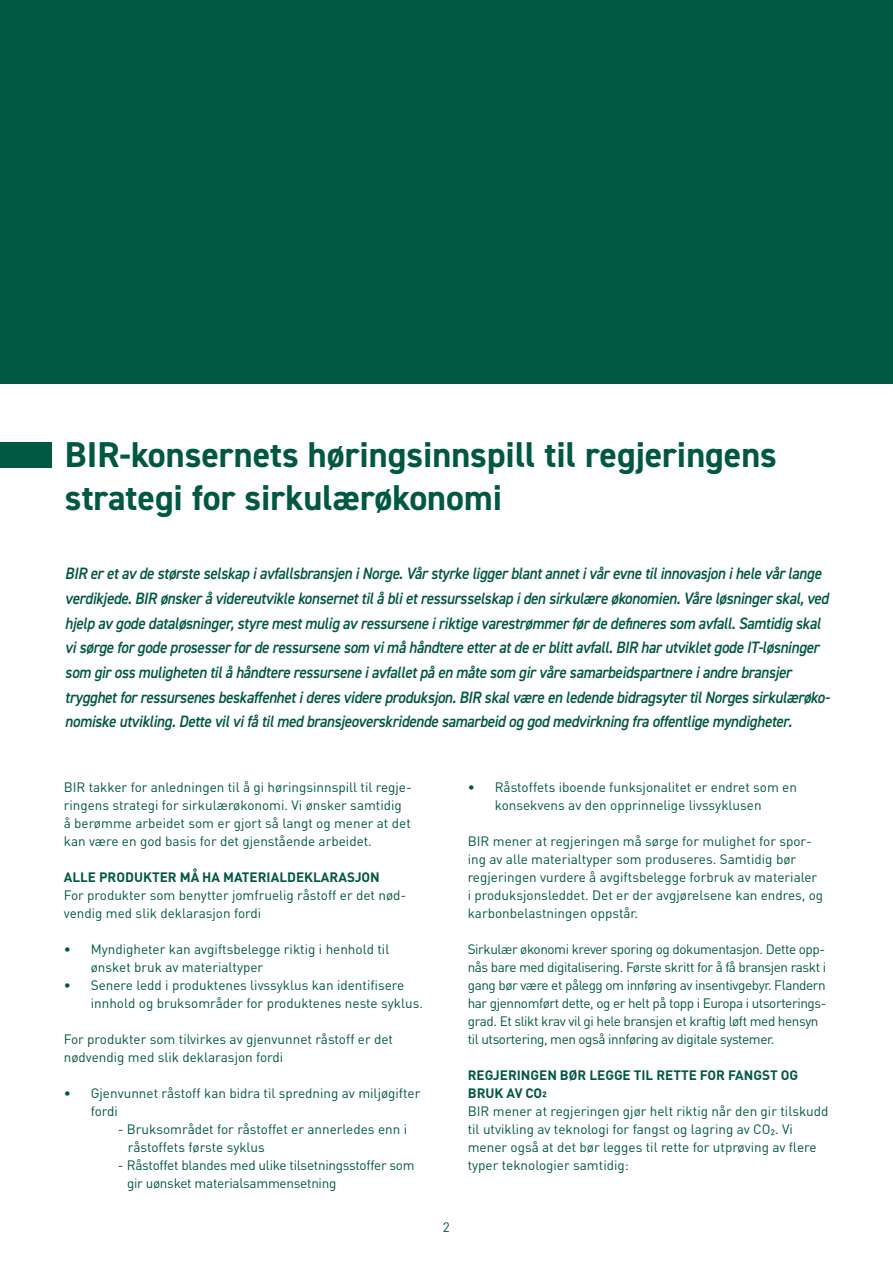
<style>
.page{position:relative;width:893px;height:1263px;background:#fff}
.page>*{position:absolute;margin:0;border:0;box-sizing:border-box;transform-origin:0 0}
.t1{font:700 36px/43.2px "DIN2014";color:#005842}
.Tykk_overskrift{font:italic 600 16.5px/24.8px "DIN2014";letter-spacing:-.02em;color:#005842;scale:.91 1}
.Tykk_overskrift-2{font:13.5px/18px "DINOT";color:#005842}
.Tykk_overskrift-3{font:13.5px/18px "DINOT";letter-spacing:-.03em;color:#005842}
.t2{font:700 13.5px/18px "DINOT";color:#005842}
.Tykk_overskrift-4{font:13.5px/18px "DINOT";letter-spacing:-.02em;color:#005842}
</style>
<div class="page">
<div style="left:0;top:0;width:893px;height:383px;background:#005842"></div>
<div style="left:0;top:442px;width:51px;height:26px;background:#005842"></div>
<p class="t1" style="left:65px;top:433px;width:713px">BIR-konsernets høringsinnspill til regjeringens strategi for sirkulærøkonomi</p>
<p class="Tykk_overskrift" style="left:65px;top:561px;width:841px">BIR er et av de største selskap i avfallsbransjen i Norge. Vår styrke ligger blant annet i vår evne til innovasjon i hele vår lange verdikjede. BIR ønsker å videreutvikle konsernet til å bli et ressursselskap i den sirkulære økonomien. Våre løsninger skal, ved</p>
<p class="Tykk_overskrift" style="left:65px;top:610px;width:832px">hjelp av gode dataløsninger, styre mest mulig av ressursene i riktige varestrømmer før de defineres som avfall. Samtidig skal</p>
<p class="Tykk_overskrift" style="left:65px;top:635px;width:830px">vi sørge for gode prosesser for de ressursene som vi må håndtere etter at de er blitt avfall. BIR har utviklet gode IT-løsninger som gir oss muligheten til å håndtere ressursene i avfallet på en måte som gir våre samarbeidspartnere i andre bransjer</p>
<p class="Tykk_overskrift" style="left:65px;top:684px;width:842px">trygghet for ressursenes beskaffenhet i deres videre produksjon. BIR skal være en ledende bidragsyter til Norges sirkulærøko-</p>
<p class="Tykk_overskrift" style="left:65px;top:709px;width:800px">nomiske utvikling. Dette vil vi få til med bransjeoverskridende samarbeid og god medvirkning fra offentlige myndigheter.</p>
<p class="Tykk_overskrift-2" style="left:64px;top:778px;width:350px">BIR takker for anledningen til å gi høringsinnspill til regje-</p>
<p class="Tykk_overskrift-2" style="left:64px;top:796px;width:349px">ringens strategi for sirkulærøkonomi. Vi ønsker samtidig å berømme arbeidet som er gjort så langt og mener at det</p>
<p class="Tykk_overskrift-2" style="left:64px;top:832px;width:310px">kan være en god basis for det gjenstående arbeidet.</p>
<p class="t2" style="left:64px;top:868px;width:318px">ALLE PRODUKTER MÅ HA MATERIALDEKLARASJON</p>
<p class="Tykk_overskrift-2" style="left:64px;top:886px;width:344px">For produkter som benytter jomfruelig råstoff er det nød-</p>
<p class="Tykk_overskrift-2" style="left:64px;top:904px;width:199px">vendig med slik deklarasjon fordi</p>
<p class="Tykk_overskrift-2" style="left:64px;top:940px;width:9px">•</p>
<p class="Tykk_overskrift-2" style="left:91px;top:940px;width:300px">Myndigheter kan avgiftsbelegge riktig i henhold til ønsket bruk av materialtyper</p>
<p class="Tykk_overskrift-2" style="left:64px;top:976px;width:9px">•</p>
<p class="Tykk_overskrift-2" style="left:91px;top:976px;width:315px">Senere ledd i produktenes livssyklus kan identifisere</p>
<p class="Tykk_overskrift-2" style="left:91px;top:994px;width:334px">innhold og bruksområder for produktenes neste syklus.</p>
<p class="Tykk_overskrift-2" style="left:64px;top:1030px;width:331px">For produkter som tilvirkes av gjenvunnet råstoff er det nødvendig med slik deklarasjon fordi</p>
<p class="Tykk_overskrift-2" style="left:91px;top:1084px;width:331px;text-indent:-27px">• Gjenvunnet råstoff kan bidra til spredning av miljøgifter fordi</p>
<p class="Tykk_overskrift-2" style="left:128px;top:1120px;width:281px;text-indent:-10px">- Bruksområdet for råstoffet er annerledes enn i råstoffets første syklus</p>
<p class="Tykk_overskrift-4" style="left:127px;top:1156px;width:289px;text-indent:-9px">- Råstoffet blandes med ulike tilsetningsstoffer som gir uønsket materialsammensetning</p>
<p class="Tykk_overskrift-2" style="left:495px;top:778px;width:304px;text-indent:-27px">• Råstoffets iboende funksjonalitet er endret som en konsekvens av den opprinnelige livssyklusen</p>
<p class="Tykk_overskrift-2" style="left:468px;top:832px;width:357px">BIR mener at regjeringen må sørge for mulighet for spor&shy;ing av alle materialtyper som produseres. Samtidig bør regjeringen vurdere å avgiftsbelegge forbruk av materialer i produksjonsleddet. Det er der avgjørelsene kan endres, og karbonbelastningen oppstår.</p>
<p class="Tykk_overskrift-3" style="left:468px;top:940px;width:360px">Sirkulær økonomi krever sporing og dokumentasjon. Dette opp&shy;nås bare med digitalisering. Første skritt for å få bransjen raskt i gang bør være et pålegg om innføring av insentivgebyr. Flandern har gjennomført dette, og er helt på topp i Europa i utsorterings&shy;grad. Et slikt krav vil gi hele bransjen et kraftig løft med hensyn til utsortering, men også innføring av digitale systemer.</p>
<p class="t2" style="left:468px;top:1066px;width:332px">REGJERINGEN BØR LEGGE TIL RETTE FOR FANGST OG<br>BRUK AV CO²</p>
<p class="Tykk_overskrift-2" style="left:468px;top:1102px;width:362px">BIR mener at regjeringen gjør helt riktig når den gir tilskudd til utvikling av teknologi for fangst og lagring av CO². Vi mener også at det bør legges til rette for utprøving av flere typer teknologier samtidig:</p>
<p class="Tykk_overskrift-2" style="left:443px;top:1217px;width:9px">2</p>
</div>
